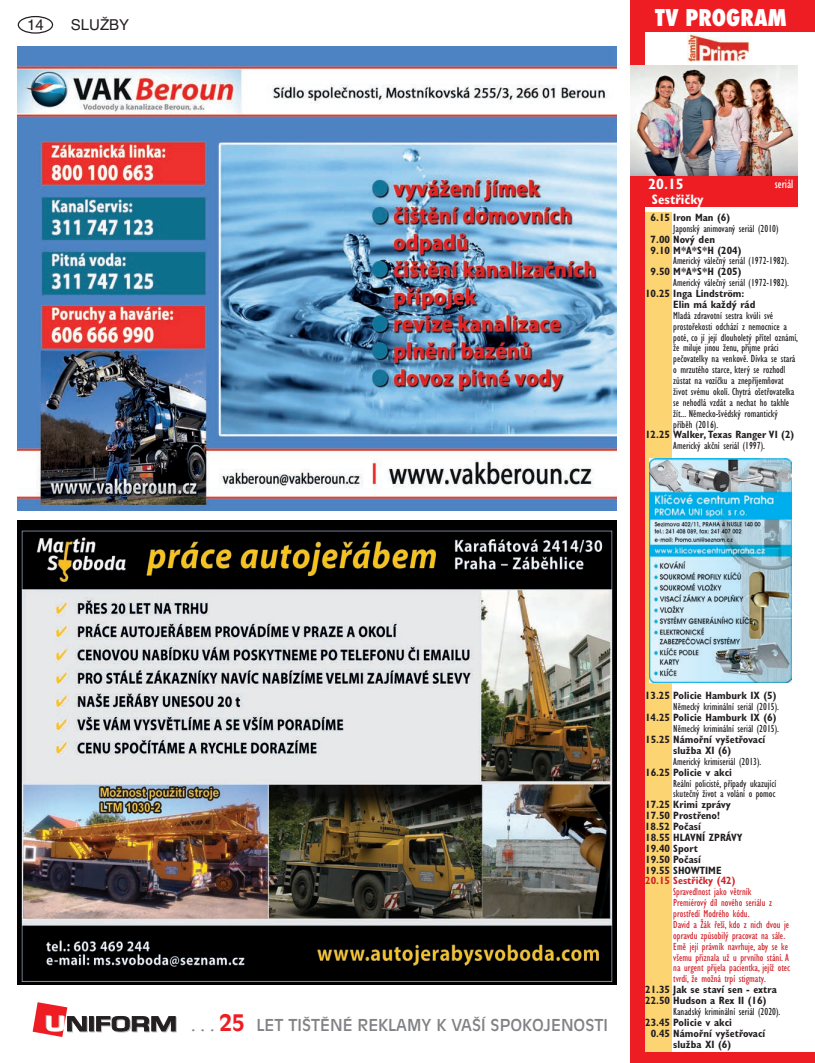
<style>
.page{position:relative;width:815px;height:1063px;background:#fff}
.page>*{position:absolute;margin:0;border:0;box-sizing:border-box;transform-origin:0 0}
.t1{font:800 condensed 22.5px "Futura";color:#fff}
.t2{font:16.25px "Antique Olive CE";color:#808285}
.t3{font:15px "Helvetica CE";color:#231f20}
.t4{font:700 condensed 15px "Gill Sans CE";color:#fff}
.t5{font:700 condensed 13.75px "Gill Sans CE";color:#fff}
.t6{font:condensed 12.5px "Gill Sans CE";color:#fff}
.t7{font:condensed 10.62px/10.9px "Gill Sans CE";color:#231f20}
.t8{font:700 condensed 10.62px/10.9px "Gill Sans CE";color:#231f20}
.t9{font:condensed 10.62px/10.9px "Gill Sans CE";color:#d1232a}
.t10{font:700 condensed 10.62px "Gill Sans CE";color:#d1232a}
.s1{font-weight:700;font-size:22.5px;color:#ee1d23}
</style>
<div class="page">
<div style="left:18px;top:16px;width:35px;height:18px;border:1px solid #231f20;border-radius:50%"></div>
<svg style="left:90px;top:1017px;width:5px;height:15px"></svg>
<svg style="left:89px;top:1016px;width:5px;height:15px"></svg>
<svg style="left:96px;top:1016px;width:81px;height:16px"></svg>
<svg style="left:33px;top:1002px;width:55px;height:35px"></svg>
<img style="left:18px;top:46px;width:599px;height:464px">
<div style="left:631px;top:0;width:184px;height:32px;background:#ee1d23"></div>
<div style="left:631px;top:175px;width:166px;height:32px;background:#ee1d23"></div>
<img style="left:687px;top:33px;width:63px;height:29px">
<div style="left:631px;top:0;width:14px;height:1063px;background:#ee1d23"></div>
<div style="left:631px;top:1052px;width:184px;height:11px;background:#ee1d23"></div>
<div style="left:645px;top:213px;width:26px;height:839px;background:#fdd472"></div>
<img style="left:631px;top:66px;width:166px;height:109px">
<img style="left:650px;top:459px;width:142px;height:223px">
<img style="left:18px;top:521px;width:599px;height:464px">
<h3 class="t3" style="left:27px;top:16px;width:18px">14</h3>
<h3 class="t3" style="left:71px;top:16px;width:60px">SLUŽBY</h3>
<h1 class="t1" style="left:655px;top:2px;width:133px">TV PROGRAM</h1>
<h3 class="t4" style="left:648px;top:175px;width:37px">20.15</h3>
<p class="t5" style="left:652px;top:191px;width:53px">Sestřičky</p>
<p class="t6" style="left:775px;top:176px;width:20px">seriál</p>
<p class="t8" style="left:651px;top:212px;width:81px">6.15 Iron Man (6)</p>
<p class="t7" style="left:673px;top:223px;width:107px">Japonský animovaný seriál (2010)</p>
<p class="t8" style="left:651px;top:234px;width:92px">7.00 Nový den<br>9.10 M*A*S*H (204)</p>
<p class="t7" style="left:673px;top:255px;width:117px">Americký válečný seriál (1972-1982).</p>
<p class="t8" style="left:651px;top:266px;width:92px">9.50 M*A*S*H (205)</p>
<p class="t7" style="left:673px;top:277px;width:117px">Americký válečný seriál (1972-1982).</p>
<p class="t8" style="left:673px;top:288px;width:84px;text-indent:-28px">10.25 Inga Lindström:<br>Elin má každý rád</p>
<p class="t7" style="left:673px;top:310px;width:126px">Mladá zdravotní sestra kvůli své prostořekosti odchází z nemocnice a poté, co jí její dlouholetý přítel oznámí, že miluje jinou ženu, přijme práci pečovatelky na venkově. Dívka se stará o mrzutého starce, který se rozhodl zůstat na vozíčku a znepříjemňovat život svému okolí. Chytrá ošetřovatelka se nehodlá vzdát a nechat ho takhle žít... Německo-švédský romantický příběh (2016).</p>
<p class="t8" style="left:645px;top:429px;width:151px">12.25 Walker, Texas Ranger VI (2)</p>
<p class="t7" style="left:673px;top:440px;width:93px">Americký akční seriál (1997).</p>
<h2 class="t2" style="left:191px;top:1016px;width:418px">. . . <span class="s1">25</span> LET TIŠTĚNÉ REKLAMY K VAŠÍ SPOKOJENOSTI</h2>
<p class="t8" style="left:645px;top:690px;width:133px">13.25 Policie Hamburk IX (5)</p>
<p class="t7" style="left:673px;top:701px;width:107px">Německý kriminální seriál (2015).</p>
<p class="t8" style="left:645px;top:712px;width:133px">14.25 Policie Hamburk IX (6)</p>
<p class="t7" style="left:673px;top:723px;width:107px">Německý kriminální seriál (2015).</p>
<p class="t8" style="left:645px;top:734px;width:122px;text-align:center">15.25 Námořní vyšetřovací služba XI (6)</p>
<p class="t7" style="left:673px;top:756px;width:90px">Americký krimiseriál (2013).</p>
<p class="t8" style="left:645px;top:767px;width:88px">16.25 Policie v akci</p>
<p class="t7" style="left:673px;top:778px;width:105px">Reální policisté, případy ukazující skutečný život a volání o pomoc</p>
<p class="t8" style="left:645px;top:799px;width:99px">17.25 Krimi zprávy<br>17.50 Prostřeno!<br>18.52 Počasí<br>18.55 HLAVNÍ ZPRÁVY<br>19.40 Sport<br>19.50 Počasí<br>19.55 SHOWTIME</p>
<p class="t10" style="left:645px;top:875px;width:92px">20.15 Sestřičky (42)</p>
<p class="t9" style="left:673px;top:886px;width:118px">Spravedlnost jako větrník<br>Premiérový díl nového seriálu z prostředí Modrého kódu.<br>David a Žák řeší, kdo z nich dvou je opravdu způsobilý pracovat na sále.<br>Emě její právník navrhuje, aby se ke všemu přiznala už u prvního stání. A na urgent přijela pacientka, jejíž otec tvrdí, že možná trpí stigmaty.</p>
<p class="t8" style="left:645px;top:984px;width:133px">21.35 Jak se staví sen - extra<br>22.50 Hudson a Rex II (16)</p>
<p class="t7" style="left:673px;top:1006px;width:109px">Kanadský kriminální seriál (2020).</p>
<p class="t8" style="left:645px;top:1017px;width:88px">23.45 Policie v akci</p>
<p class="t8" style="left:651px;top:1028px;width:116px">0.45 Námořní vyšetřovací</p>
<p class="t8" style="left:673px;top:1039px;width:59px">služba XI (6)</p>
</div>
